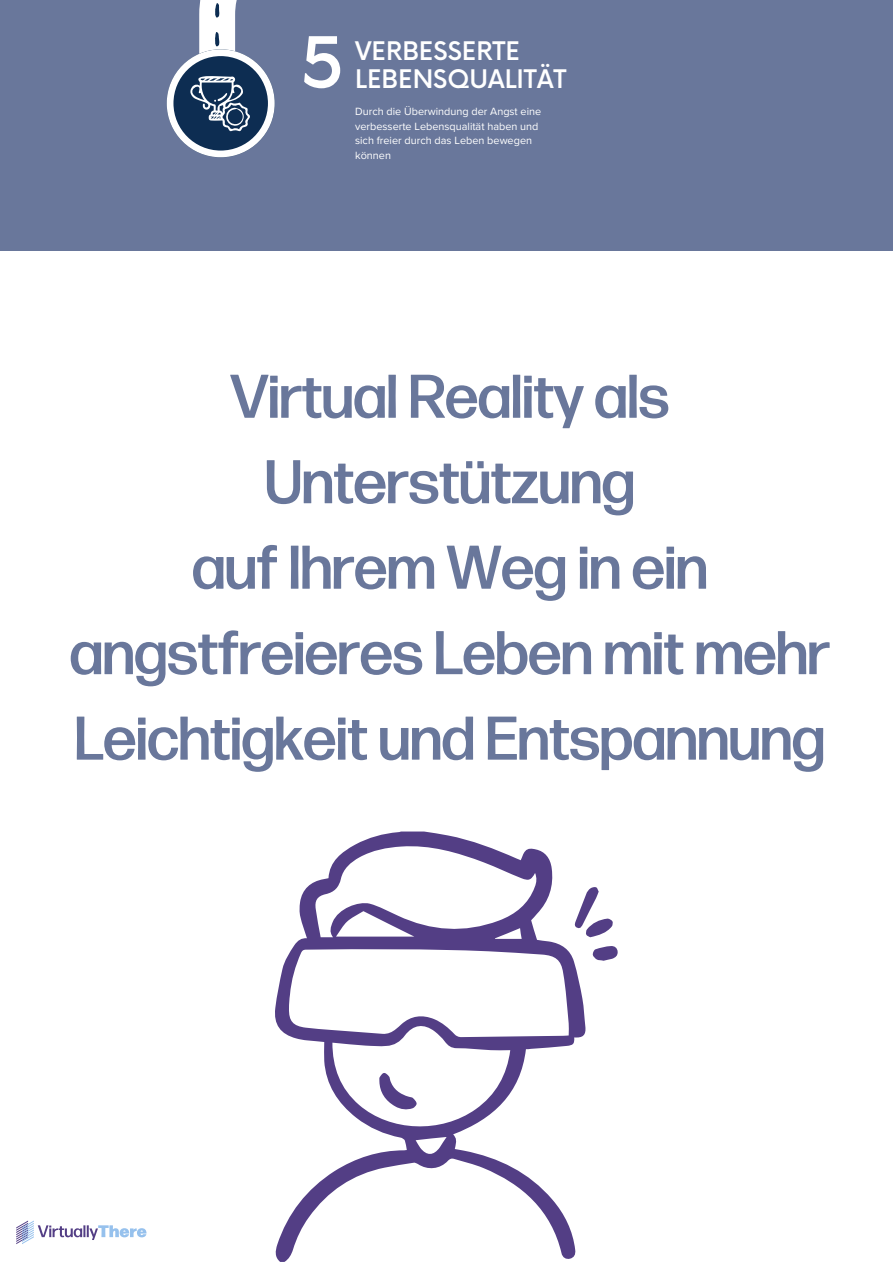
<style>
.page{position:relative;width:893px;height:1264px;background:#fff}
.page>*{position:absolute;margin:0;border:0;box-sizing:border-box;transform-origin:0 0}
.t1{font:500 68.85px "Now";color:#fff}
.t2{font:500 61.5px/85.5px "Forma DJR Display";color:#69779b;text-align:center}
.t3{font:500 24.9px/28.8px "Now";color:#fff}
.t4{font:10.8px/14.5px "Proxima Nova";color:#fff}
</style>
<div class="page">
<div style="left:0;top:0;width:892px;height:250px;background:#69779b"></div>
<svg style="left:275px;top:831px;width:342px;height:430px"></svg>
<svg style="left:16px;top:1220px;width:130px;height:24px"></svg>
<svg style="left:167px;top:0;width:108px;height:157px"></svg>
<h1 class="t1" style="left:301px;top:26px;width:45px">5</h1>
<h3 class="t3" style="left:355px;top:38px;width:213px">VERBESSERTE<br>LEBENSQUALITÄT</h3>
<p class="t4" style="left:355px;top:105px;width:188px">Durch die Überwindung der Angst eine verbesserte Lebensqualität haben und sich freier durch das Leben bewegen können</p>
<h2 class="t2" style="left:70px;top:356px;width:761px">Virtual Reality als<br>Unterstützung<br>auf Ihrem Weg in ein angstfreieres Leben mit mehr<br>Leichtigkeit und Entspannung</h2>
</div>
